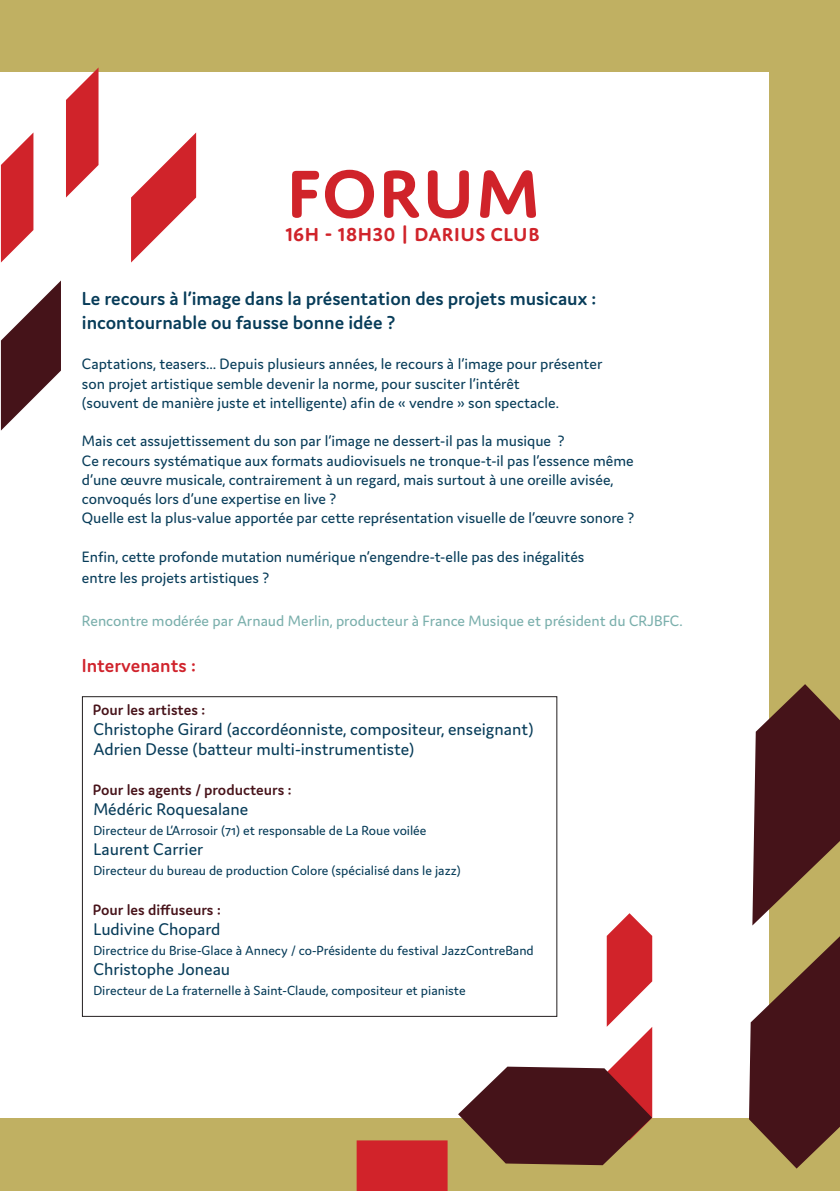
<style>
.page{position:relative;width:840px;height:1191px;background:#fff}
.page>*{position:absolute;margin:0;border:0;box-sizing:border-box;transform-origin:0 0}
.t1{font:260px "zuptype SIM";color:#d0232a}
.t2{font:240px "zuptype SIM";color:#451319}
.t3{font:600 72px "Domus Titling";letter-spacing:-.005em;color:#d0232a}
.t4{font:600 20px "Domus";color:#073c59}
.t5{font:600 20px "Domus Titling";color:#d0232a}
.t6{font:600 20px "Domus";color:#d0232c}
.t7{font:18px "Domus";color:#073c59}
.t8{font:16px "Domus";color:#073c59}
.t9{font:16px "Domus";color:#7aafac}
.t10{font:600 16px "Domus";color:#47131a}
.t11{font:14px "Domus";color:#073c59}
</style>
<div class="page">
<div style="left:0;top:1118px;width:839px;height:73px;background:#c0b062"></div>
<div style="left:0;top:0;width:838px;height:71px;background:#c0b062"></div>
<div style="left:768px;top:0;width:71px;height:1191px;background:#c0b062"></div>
<svg style="left:557px;top:684px;width:282px;height:484px"></svg>
<svg style="left:311px;top:913px;width:431px;height:255px"></svg>
<p class="t1" style="left:1px;top:-30px;width:229px">rd</p>
<p class="t2" style="left:1px;top:280px;width:91px">e</p>
<p class="t3" style="left:285px;top:151px;width:257px">FORUM</p>
<p class="t5" style="left:285px;top:223px;width:256px">16H - 18H30 | DARIUS CLUB</p>
<p class="t4" style="left:82px;top:287px;width:516px">Le recours à l’image dans la présentation des projets musicaux :</p>
<p class="t4" style="left:82px;top:311px;width:315px">incontournable ou fausse bonne idée ?</p>
<p class="t8" style="left:82px;top:355px;width:521px">Captations, teasers… Depuis plusieurs années, le recours à l’image pour présenter</p>
<p class="t8" style="left:82px;top:375px;width:439px">son projet artistique semble devenir la norme, pour susciter l’intérêt</p>
<p class="t8" style="left:82px;top:394px;width:478px">(souvent de manière juste et intelligente) afin de « vendre » son spectacle.</p>
<p class="t8" style="left:82px;top:432px;width:484px">Mais cet assujettissement du son par l’image ne dessert-il pas la musique ?</p>
<p class="t8" style="left:82px;top:451px;width:553px">Ce recours systématique aux formats audiovisuels ne tronque-t-il pas l’essence même</p>
<p class="t8" style="left:82px;top:471px;width:533px">d’une œuvre musicale, contrairement à un regard, mais surtout à une oreille avisée,</p>
<p class="t8" style="left:82px;top:490px;width:256px">convoqués lors d’une expertise en live ?</p>
<p class="t8" style="left:82px;top:509px;width:553px">Quelle est la plus-value apportée par cette représentation visuelle de l’œuvre sonore ?</p>
<p class="t8" style="left:82px;top:547px;width:503px">Enfin, cette profonde mutation numérique n’engendre-t-elle pas des inégalités</p>
<p class="t8" style="left:82px;top:569px;width:189px">entre les projets artistiques ?</p>
<p class="t9" style="left:82px;top:612px;width:602px">Rencontre modérée par Arnaud Merlin, producteur à France Musique et président du CRJBFC.</p>
<p class="t6" style="left:82px;top:654px;width:116px">Intervenants :</p>
<p class="t10" style="left:93px;top:701px;width:114px">Pour les artistes :</p>
<p class="t7" style="left:93px;top:719px;width:441px">Christophe Girard (accordéonniste, compositeur, enseignant)</p>
<p class="t7" style="left:93px;top:739px;width:322px">Adrien Desse (batteur multi-instrumentiste)</p>
<p class="t10" style="left:93px;top:781px;width:200px">Pour les agents / producteurs :</p>
<p class="t7" style="left:93px;top:799px;width:156px">Médéric Roquesalane</p>
<p class="t11" style="left:93px;top:823px;width:334px">Directeur de L’Arrosoir (71) et responsable de La Roue voilée</p>
<p class="t7" style="left:93px;top:839px;width:111px">Laurent Carrier</p>
<p class="t11" style="left:93px;top:863px;width:368px">Directeur du bureau de production Colore (spécialisé dans le jazz)</p>
<p class="t10" style="left:93px;top:901px;width:130px">Pour les diffuseurs :</p>
<p class="t7" style="left:93px;top:919px;width:129px">Ludivine Chopard</p>
<p class="t11" style="left:93px;top:943px;width:441px">Directrice du Brise-Glace à Annecy / co-Présidente du festival JazzContreBand</p>
<p class="t7" style="left:93px;top:959px;width:138px">Christophe Joneau</p>
<p class="t11" style="left:93px;top:983px;width:373px">Directeur de La fraternelle à Saint-Claude, compositeur et pianiste</p>
</div>
